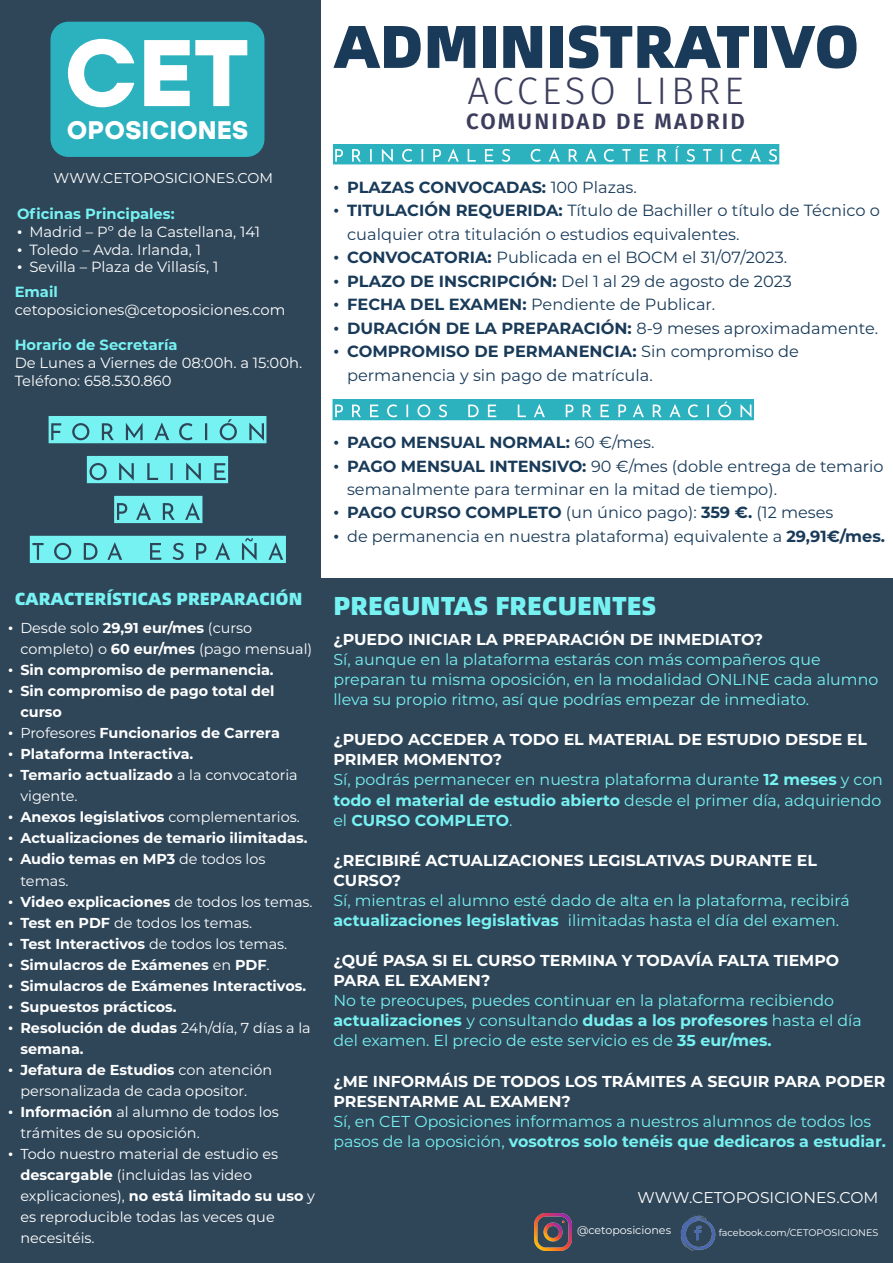
<style>
.page{position:relative;width:893px;height:1263px;background:#fff}
.page>*{position:absolute;margin:0;border:0;box-sizing:border-box;transform-origin:0 0}
.t1{font:700 94.35px "Stolzl";color:#fff}
.t2{font:900 60.3px "Alibaba Sans";color:#193b59}
.t3{font:300 38.4px "Fira Sans";letter-spacing:.1em;color:#3b3d5c}
.t4{font:900 25.95px "Alibaba Sans";color:#77f2f2}
.t5{font:700 25.5px "Stolzl";color:#fff}
.t6{font:600 22.2px "Fira Sans";letter-spacing:.1em;color:#3b3d5c}
.t7{font:900 17.55px "Alibaba Sans";color:#77f2f2}
.t8{font:16.2px/23.4px "Montserrat";color:#193b59}
.t9{font:700 16.2px "Montserrat";color:#193b59}
.t10{font:16.05px/23.4px "Montserrat";color:#193b59}
.t11{font:700 16.05px "Montserrat";color:#193b59}
.t12{font:15.75px/20.1px "Montserrat";color:#77f2f2}
.t13{font:700 15.75px/20.1px "Montserrat";color:#fff}
.t14{font:15.6px "Montserrat";color:#fff}
.t15{font:14.7px/25.2px "Montserrat";color:#fff}
.t16{font:700 14.7px "Montserrat";color:#77f2f2}
.t17{font:14.4px/21px "Montserrat";color:#fff}
.t18{font:700 14.4px/21px "Montserrat";color:#fff}
.t19{font:14.25px "Montserrat";color:#fff}
.t20{font:11.1px "Montserrat";color:#fff}
.t21{font:9.6px "Montserrat";color:#fff}
.s1{font-family:"Times New Roman"}
.s2{font-weight:700;color:#77f2f2}
.s3{font-family:"Times New Roman";font-weight:400}
.s4{font-weight:400;font-size:16.2px}
.s5{font-weight:700}
.s6{font-weight:400}
.s7{font-weight:700;color:#fff}
</style>
<div class="page">
<div style="left:321px;top:578px;width:572px;height:685px;background:#2f4659"></div>
<div style="left:0;top:0;width:321px;height:1263px;background:#2f4659"></div>
<img style="left:534px;top:1213px;width:37px;height:37px">
<img style="left:680px;top:1215px;width:36px;height:36px">
<svg style="left:48px;top:416px;width:219px;height:67px"></svg>
<div style="left:50px;top:22px;width:215px;height:135px;background:#2cb1bf;border-radius:18px"></div>
<svg style="left:332px;top:399px;width:422px;height:21px;background:#45bac6"></svg>
<svg style="left:333px;top:144px;width:446px;height:20px;background:#44bac6"></svg>
<h1 class="t1" style="left:64px;top:5px;width:187px">CET</h1>
<h3 class="t5" style="left:67px;top:112px;width:183px">OPOSICIONES</h3>
<p class="t19" style="left:54px;top:168px;width:221px">WWW.CETOPOSICIONES.COM</p>
<p class="t16" style="left:17px;top:203px;width:159px">Oficinas Principales:</p>
<p class="t15" style="left:17px;top:218px;width:245px"><span class="s1">•</span> Madrid – Pº de la Castellana, 141</p>
<p class="t15" style="left:17px;top:236px;width:186px"><span class="s1">•</span> Toledo – Avda. Irlanda, 1</p>
<p class="t15" style="left:15px;top:254px;width:205px"><span class="s1">•</span> Sevilla – Plaza de Villasís, 1<br><span class="s2">Email</span></p>
<p class="t15" style="left:15px;top:297px;width:272px">cetoposiciones@cetoposiciones.com</p>
<p class="t16" style="left:15px;top:335px;width:165px">Horario de Secretaría</p>
<p class="t15" style="left:15px;top:353px;width:289px;line-height:17.7px">De Lunes a Viernes de 08:00h. a 15:00h.<br>Teléfono: 658.530.860</p>
<h2 class="t2" style="left:334px;top:-3px;width:527px">ADMINISTRATIVO</h2>
<h3 class="t3" style="left:467px;top:64px;width:278px">ACCESO LIBRE</h3>
<h3 class="t6" style="left:466px;top:103px;width:280px">COMUNIDAD DE MADRID</h3>
<p class="t11" style="left:333px;top:176px;width:305px"><span class="s3">•</span> PLAZAS CONVOCADAS: <span class="s4">100 Plazas.</span></p>
<p class="t8" style="left:347px;top:198px;width:534px;text-indent:-14px"><span class="s1">•</span> <span class="s5">TITULACIÓN REQUERIDA:</span> Título de Bachiller o título de Técnico o cualquier otra titulación o estudios equivalentes.</p>
<p class="t8" style="left:333px;top:245px;width:455px"><span class="s1">•</span> <span class="s5">CONVOCATORIA:</span> Publicada en el BOCM el 31/07/2023.</p>
<p class="t8" style="left:333px;top:269px;width:460px"><span class="s1">•</span> <span class="s5">PLAZO DE INSCRIPCIÓN:</span> Del 1 al 29 de agosto de 2023</p>
<p class="t8" style="left:333px;top:292px;width:383px"><span class="s1">•</span> <span class="s5">FECHA DEL EXAMEN:</span> Pendiente de Publicar.</p>
<p class="t9" style="left:333px;top:316px;width:546px"><span class="s3">•</span> DURACIÓN DE LA PREPARACIÓN: <span class="s6">8-9 meses aproximadamente.</span></p>
<p class="t8" style="left:347px;top:339px;width:453px;text-indent:-14px"><span class="s1">•</span> <span class="s5">COMPROMISO DE PERMANENCIA:</span> Sin compromiso de permanencia y sin pago de matrícula.</p>
<p class="t7" style="left:15px;top:584px;width:289px">CARACTERÍSTICAS PREPARACIÓN</p>
<p class="t17" style="left:20px;top:617px;width:293px;text-indent:-12px"><span class="s1">•</span> Desde solo <span class="s5">29,91 eur/mes</span> (curso completo) o <span class="s5">60 eur/mes</span> (pago mensual)</p>
<p class="t18" style="left:8px;top:659px;width:267px"><span class="s3">•</span> Sin compromiso de permanencia.</p>
<p class="t18" style="left:20px;top:680px;width:256px;text-indent:-12px"><span class="s3">•</span> Sin compromiso de pago total del curso</p>
<p class="t18" style="left:8px;top:722px;width:273px"><span class="s3">•</span> <span class="s6">Profesores</span> Funcionarios de Carrera</p>
<p class="t18" style="left:8px;top:743px;width:187px"><span class="s3">•</span> Plataforma Interactiva.</p>
<p class="t17" style="left:20px;top:764px;width:279px;text-indent:-12px"><span class="s1">•</span> <span class="s5">Temario actualizado</span> a la convocatoria vigente.</p>
<p class="t18" style="left:8px;top:806px;width:293px"><span class="s3">•</span> Anexos legislativos <span class="s6">complementarios.</span></p>
<p class="t18" style="left:8px;top:827px;width:301px"><span class="s3">•</span> Actualizaciones de temario ilimitadas.</p>
<p class="t17" style="left:20px;top:848px;width:247px;text-indent:-12px"><span class="s1">•</span> <span class="s5">Audio temas en MP3</span> de todos los temas.</p>
<p class="t18" style="left:8px;top:890px;width:306px"><span class="s3">•</span> Video explicaciones <span class="s6">de todos los temas.</span></p>
<p class="t17" style="left:8px;top:911px;width:246px"><span class="s1">•</span> <span class="s5">Test en PDF</span> de todos los temas.</p>
<p class="t18" style="left:8px;top:932px;width:281px"><span class="s3">•</span> Test Interactivos <span class="s6">de todos los temas.</span></p>
<p class="t18" style="left:8px;top:953px;width:263px"><span class="s3">•</span> Simulacros de Exámenes <span class="s6">en</span> PDF<span class="s6">.</span></p>
<p class="t18" style="left:8px;top:974px;width:299px"><span class="s3">•</span> Simulacros de Exámenes Interactivos.</p>
<p class="t18" style="left:8px;top:995px;width:170px"><span class="s3">•</span> Supuestos prácticos.</p>
<p class="t18" style="left:20px;top:1016px;width:292px;text-indent:-12px"><span class="s3">•</span> Resolución de dudas <span class="s6">24h/día, 7 días a la </span>semana.</p>
<p class="t17" style="left:20px;top:1058px;width:253px;text-indent:-12px"><span class="s1">•</span> <span class="s5">Jefatura de Estudios</span> con atención personalizada de cada opositor.</p>
<p class="t17" style="left:20px;top:1100px;width:260px;text-indent:-12px"><span class="s1">•</span> <span class="s5">Información</span> al alumno de todos los trámites de su oposición.</p>
<p class="t17" style="left:20px;top:1142px;width:296px;text-indent:-12px"><span class="s1">•</span> Todo nuestro material de estudio es <span class="s5">descargable</span> (incluidas las video explicaciones), <span class="s5">no está limitado su uso</span> y es reproducible todas las veces que necesitéis.</p>
<p class="t11" style="left:333px;top:431px;width:323px"><span class="s3">•</span> PAGO MENSUAL NORMAL: <span class="s6">60 €/mes.</span></p>
<p class="t10" style="left:347px;top:454px;width:538px;text-indent:-14px"><span class="s1">•</span> <span class="s5">PAGO MENSUAL INTENSIVO:</span> 90 €/mes (doble entrega de temario semanalmente para terminar en la mitad de tiempo).</p>
<p class="t11" style="left:333px;top:501px;width:501px"><span class="s3">•</span> PAGO CURSO COMPLETO <span class="s6">(un único pago):</span> 359 €. <span class="s6">(12 meses</span></p>
<p class="t10" style="left:333px;top:524px;width:553px"><span class="s1">•</span> de permanencia en nuestra plataforma) equivalente a <span class="s5">29,91€/mes.</span></p>
<h3 class="t4" style="left:333px;top:585px;width:325px">PREGUNTAS FRECUENTES</h3>
<p class="t13" style="left:333px;top:628px;width:431px">¿PUEDO INICIAR LA PREPARACIÓN DE INMEDIATO?</p>
<p class="t12" style="left:333px;top:649px;width:546px">Sí, aunque en la plataforma estarás con más compañeros que preparan tu misma oposición, en la modalidad ONLINE cada alumno lleva su propio ritmo, así que podrías empezar de inmediato.</p>
<p class="t12" style="left:333px;top:729px;width:551px"><span class="s7">¿PUEDO ACCEDER A TODO EL MATERIAL DE ESTUDIO DESDE EL PRIMER MOMENTO?<br></span>Sí, podrás permanecer en nuestra plataforma durante <span class="s5">12 meses</span> y con <span class="s5">todo el material de estudio abierto</span> desde el primer día, adquiriendo el <span class="s5">CURSO COMPLETO</span>.</p>
<p class="t13" style="left:333px;top:849px;width:485px">¿RECIBIRÉ ACTUALIZACIONES LEGISLATIVAS DURANTE EL<br>CURSO?</p>
<p class="t12" style="left:333px;top:890px;width:518px">Sí, mientras el alumno esté dado de alta en la plataforma, recibirá <span class="s5">actualizaciones legislativas</span> ilimitadas hasta el día del examen.</p>
<p class="t13" style="left:333px;top:950px;width:507px">¿QUÉ PASA SI EL CURSO TERMINA Y TODAVÍA FALTA TIEMPO<br>PARA EL EXAMEN?</p>
<p class="t12" style="left:333px;top:990px;width:530px">No te preocupes, puedes continuar en la plataforma recibiendo <span class="s5">actualizaciones</span> y consultando <span class="s5">dudas a los profesores</span> hasta el día del examen. El precio de este servicio es de <span class="s5">35 eur/mes.</span></p>
<p class="t13" style="left:333px;top:1070px;width:553px">¿ME INFORMÁIS DE TODOS LOS TRÁMITES A SEGUIR PARA PODER<br>PRESENTARME AL EXAMEN?</p>
<p class="t12" style="left:333px;top:1110px;width:554px">Sí, en CET Oposiciones informamos a nuestros alumnos de todos los pasos de la oposición, <span class="s5">vosotros solo tenéis que dedicaros a estudiar.</span></p>
<p class="t14" style="left:638px;top:1186px;width:242px">WWW.CETOPOSICIONES.COM</p>
<p class="t20" style="left:577px;top:1223px;width:96px">@cetoposiciones</p>
<p class="t21" style="left:719px;top:1226px;width:161px">facebook.com/CETOPOSICIONES</p>
</div>
